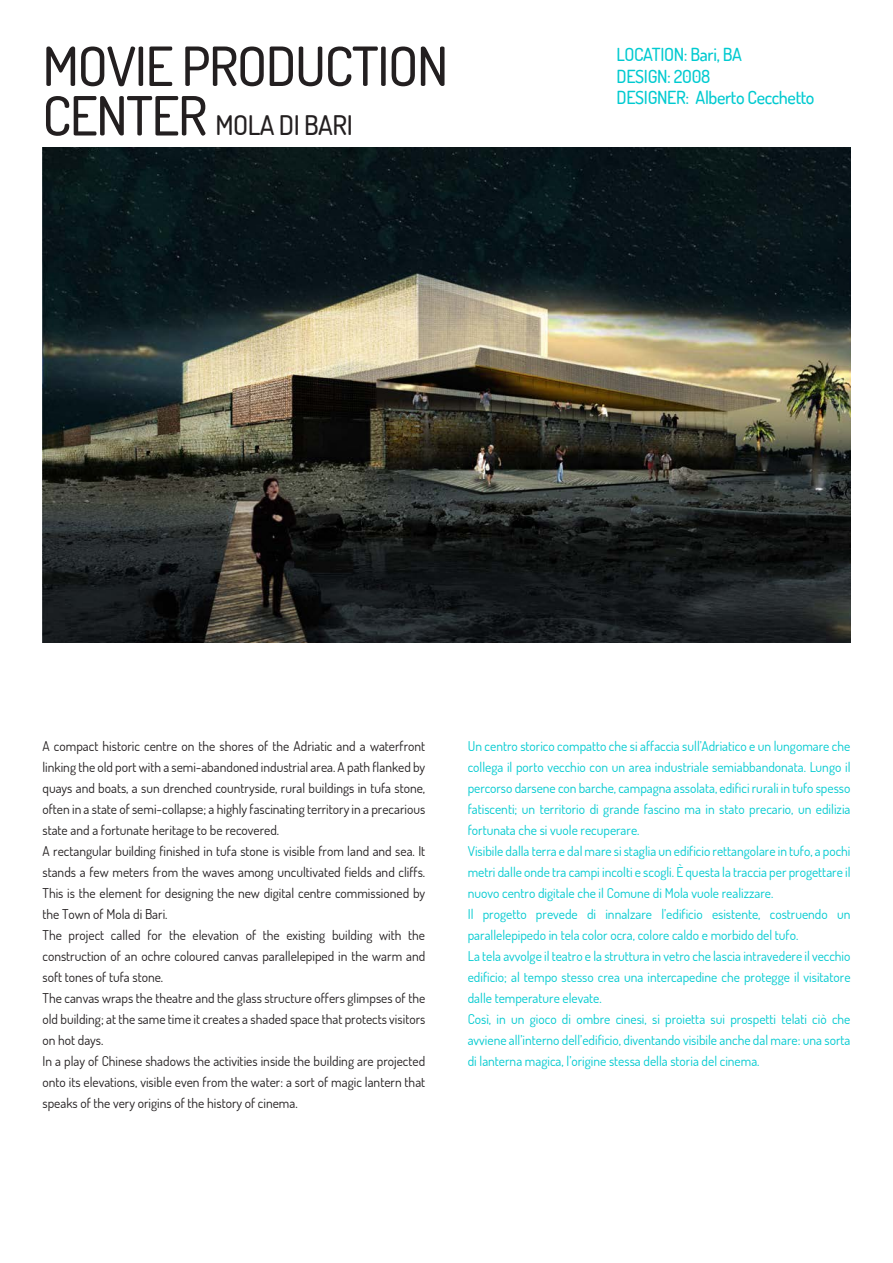
<style>
.page{position:relative;width:893px;height:1263px;background:#fff}
.page>*{position:absolute;margin:0;border:0;box-sizing:border-box;transform-origin:0 0}
.t1{font:500 54px "Dosis";letter-spacing:-.025em;color:#231f20}
.t2{font:500 27px "Dosis";letter-spacing:-.02em;color:#231f20}
.t3{font:500 18px "Dosis";letter-spacing:-.02em;color:#00cad0}
.Normale{font:13.5px/21px "Dosis";color:#231f20;text-align:justify}
.Normale-2{font:13.5px/21px "Dosis";color:#00cad0;text-align:justify}
.s1{font-size:54px}
</style>
<div class="page">
<img style="left:43px;top:148px;width:807px;height:494px">
<p class="t1" style="left:43px;top:31px;width:407px">MOVIE PRODUCTION</p>
<p class="t2" style="left:43px;top:108px;width:312px"><span class="s1">CENTER</span> MOLA DI BARI</p>
<p class="t3" style="left:617px;top:43px;width:127px">LOCATION: Bari, BA</p>
<p class="t3" style="left:617px;top:64px;width:95px">DESIGN: 2008</p>
<p class="t3" style="left:617px;top:86px;width:199px">DESIGNER: Alberto Cecchetto</p>
<p class="Normale" style="left:43px;top:735px;width:384px">A compact historic centre on the shores of the Adriatic and a waterfront linking the old port with a semi-abandoned industrial area. A path flanked by quays and boats, a sun drenched countryside, rural buildings in tufa stone, often in a state of semi-collapse; a highly fascinating territory in a precarious state and a fortunate heritage to be recovered.</p>
<p class="Normale" style="left:43px;top:840px;width:384px">A rectangular building finished in tufa stone is visible from land and sea. It stands a few meters from the waves among uncultivated fields and cliffs.<br>This is the element for designing the new digital centre commissioned by the Town of Mola di Bari.</p>
<p class="Normale" style="left:43px;top:924px;width:384px">The project called for the elevation of the existing building with the construction of an ochre coloured canvas parallelepiped in the warm and soft tones of tufa stone.</p>
<p class="Normale" style="left:43px;top:987px;width:384px">The canvas wraps the theatre and the glass structure offers glimpses of the old building; at the same time it creates a shaded space that protects visitors on hot days.</p>
<p class="Normale" style="left:43px;top:1050px;width:384px">In a play of Chinese shadows the activities inside the building are projected onto its elevations, visible even from the water: a sort of magic lantern that speaks of the very origins of the history of cinema.</p>
<p class="Normale-2" style="left:468px;top:735px;width:384px">Un centro storico compatto che si affaccia sull’Adriatico e un lungomare che collega il porto vecchio con un area industriale semiabbandonata. Lungo il percorso darsene con barche, campagna assolata, edifici rurali in tufo spesso fatiscenti; un territorio di grande fascino ma in stato precario, un edilizia fortunata che si vuole recuperare.</p>
<p class="Normale-2" style="left:468px;top:840px;width:384px">Visibile dalla terra e dal mare si staglia un edificio rettangolare in tufo, a pochi metri dalle onde tra campi incolti e scogli. È questa la traccia per progettare il nuovo centro digitale che il Comune di Mola vuole realizzare.</p>
<p class="Normale-2" style="left:468px;top:903px;width:384px">Il progetto prevede di innalzare l’edificio esistente, costruendo un parallelepipedo in tela color ocra, colore caldo e morbido del tufo.</p>
<p class="Normale-2" style="left:468px;top:945px;width:384px">La tela avvolge il teatro e la struttura in vetro che lascia intravedere il vecchio edificio; al tempo stesso crea una intercapedine che protegge il visitatore dalle temperature elevate.</p>
<p class="Normale-2" style="left:468px;top:1008px;width:384px">Così, in un gioco di ombre cinesi, si proietta sui prospetti telati ciò che avviene all’interno dell’edificio, diventando visibile anche dal mare: una sorta di lanterna magica, l’origine stessa della storia del cinema.</p>
</div>
